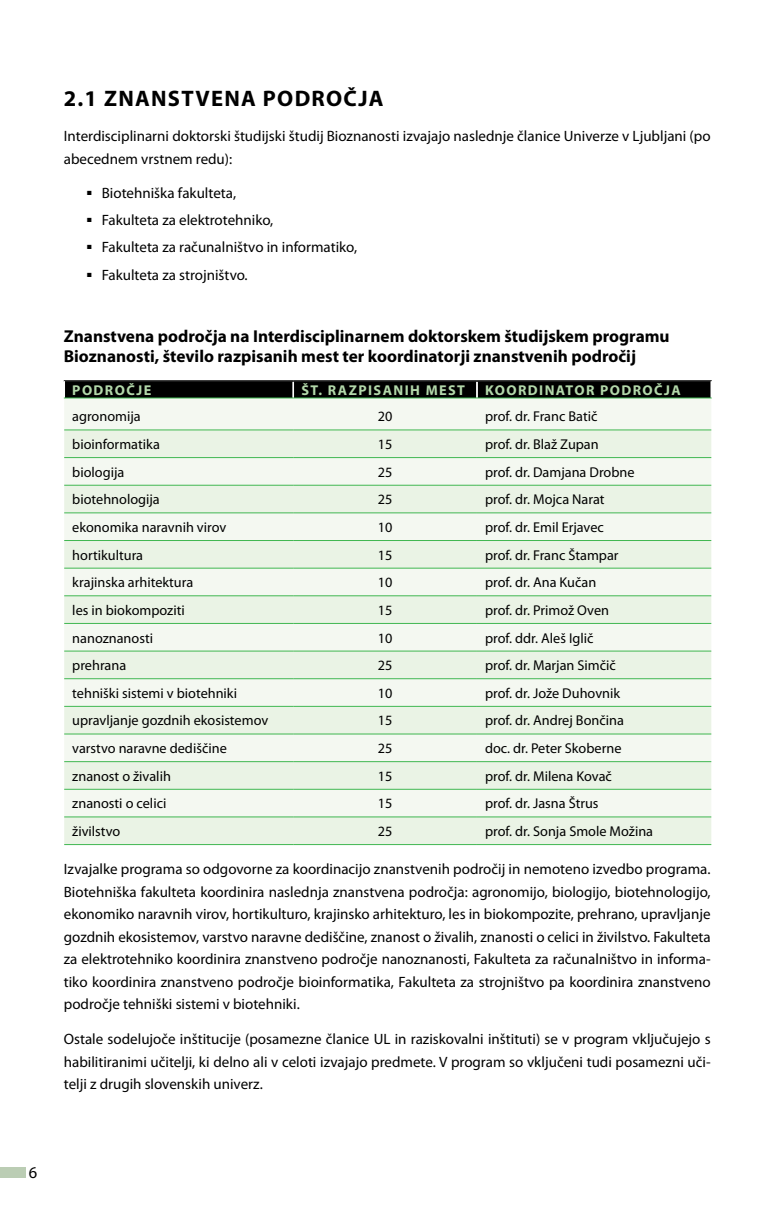
<style>
.page{position:relative;width:766px;height:1212px;background:#fff}
.page>*{position:absolute;margin:0;border:0;box-sizing:border-box;transform-origin:0 0}
.t1{font:700 22.5px "Myriad Pro";letter-spacing:.055em;color:#000}
.t2{font:700 17.25px/20.2px "Myriad Pro";color:#000}
.t3{font:16.5px "Myriad Pro";color:#000}
.t4{font:15px/22.5px "Myriad Pro";color:#000;text-align:justify}
.t5{font:14.25px "Myriad Pro";color:#000}
.t6{font:700 14.25px "Myriad Pro";letter-spacing:.1em;color:#b3d8aa}
</style>
<div class="page">
<div style="left:0;top:1167px;width:26px;height:11px;background:#bbcdb4"></div>
<div style="left:64px;top:399px;width:647px;height:31px;background:#f4f8f1"></div>
<svg style="left:64px;top:431px;width:647px;height:413px;fill:#eaf3e5"></svg>
<svg style="left:64px;top:381px;width:648px;height:17px;background:#050906"></svg>
<hr style="left:64px;top:430px;width:229px;height:1px;background:#40b751">
<hr style="left:293px;top:430px;width:184px;height:1px;background:#40b751">
<hr style="left:477px;top:430px;width:234px;height:1px;background:#40b751">
<hr style="left:64px;top:457px;width:229px;height:1px;background:#40b751">
<hr style="left:293px;top:457px;width:184px;height:1px;background:#40b751">
<hr style="left:477px;top:457px;width:234px;height:1px;background:#40b751">
<hr style="left:64px;top:485px;width:229px;height:1px;background:#40b751">
<hr style="left:293px;top:485px;width:184px;height:1px;background:#40b751">
<hr style="left:477px;top:485px;width:234px;height:1px;background:#40b751">
<hr style="left:64px;top:513px;width:229px;height:1px;background:#40b751">
<hr style="left:293px;top:513px;width:184px;height:1px;background:#40b751">
<hr style="left:477px;top:513px;width:234px;height:1px;background:#40b751">
<hr style="left:64px;top:540px;width:229px;height:1px;background:#40b751">
<hr style="left:293px;top:540px;width:184px;height:1px;background:#40b751">
<hr style="left:477px;top:540px;width:234px;height:1px;background:#40b751">
<hr style="left:64px;top:568px;width:229px;height:1px;background:#40b751">
<hr style="left:293px;top:568px;width:184px;height:1px;background:#40b751">
<hr style="left:477px;top:568px;width:234px;height:1px;background:#40b751">
<hr style="left:64px;top:595px;width:229px;height:1px;background:#40b751">
<hr style="left:293px;top:595px;width:184px;height:1px;background:#40b751">
<hr style="left:477px;top:595px;width:234px;height:1px;background:#40b751">
<hr style="left:64px;top:623px;width:229px;height:1px;background:#40b751">
<hr style="left:293px;top:623px;width:184px;height:1px;background:#40b751">
<hr style="left:477px;top:623px;width:234px;height:1px;background:#40b751">
<hr style="left:64px;top:651px;width:229px;height:1px;background:#40b751">
<hr style="left:293px;top:651px;width:184px;height:1px;background:#40b751">
<hr style="left:477px;top:651px;width:234px;height:1px;background:#40b751">
<hr style="left:64px;top:678px;width:229px;height:1px;background:#40b751">
<hr style="left:293px;top:678px;width:184px;height:1px;background:#40b751">
<hr style="left:477px;top:678px;width:234px;height:1px;background:#40b751">
<hr style="left:64px;top:706px;width:229px;height:1px;background:#40b751">
<hr style="left:293px;top:706px;width:184px;height:1px;background:#40b751">
<hr style="left:477px;top:706px;width:234px;height:1px;background:#40b751">
<hr style="left:64px;top:734px;width:229px;height:1px;background:#40b751">
<hr style="left:293px;top:734px;width:184px;height:1px;background:#40b751">
<hr style="left:477px;top:734px;width:234px;height:1px;background:#40b751">
<hr style="left:64px;top:761px;width:229px;height:1px;background:#40b751">
<hr style="left:293px;top:761px;width:184px;height:1px;background:#40b751">
<hr style="left:477px;top:761px;width:234px;height:1px;background:#40b751">
<hr style="left:64px;top:789px;width:229px;height:1px;background:#40b751">
<hr style="left:293px;top:789px;width:184px;height:1px;background:#40b751">
<hr style="left:477px;top:789px;width:234px;height:1px;background:#40b751">
<hr style="left:64px;top:817px;width:229px;height:1px;background:#40b751">
<hr style="left:293px;top:817px;width:184px;height:1px;background:#40b751">
<hr style="left:477px;top:817px;width:234px;height:1px;background:#40b751">
<hr style="left:64px;top:398px;width:229px;height:1px;background:#40b751">
<hr style="left:293px;top:398px;width:184px;height:1px;background:#40b751">
<hr style="left:477px;top:398px;width:234px;height:1px;background:#40b751">
<hr style="left:64px;top:844px;width:229px;height:1px;background:#40b751">
<hr style="left:293px;top:844px;width:184px;height:1px;background:#40b751">
<hr style="left:477px;top:844px;width:234px;height:1px;background:#40b751">
<h1 class="t1" style="left:64px;top:84px;width:321px">2.1 ZNANSTVENA PODROČJA</h1>
<p class="t4" style="left:64px;top:125px;width:648px">Interdisciplinarni doktorski študijski študij Bioznanosti izvajajo naslednje članice Univerze v Ljubljani (po abecednem vrstnem redu):</p>
<p class="t4" style="left:87px;top:181px;width:150px">■ Biotehniška fakulteta,</p>
<p class="t4" style="left:87px;top:209px;width:188px">■ Fakulteta za elektrotehniko,</p>
<p class="t4" style="left:87px;top:236px;width:271px">■ Fakulteta za računalništvo in informatiko,</p>
<p class="t4" style="left:87px;top:263px;width:162px">■ Fakulteta za strojništvo.</p>
<p class="t2" style="left:64px;top:325px;width:607px">Znanstvena področja na Interdisciplinarnem doktorskem študijskem programu<br>Bioznanosti, število razpisanih mest ter koordinatorji znanstvenih področij</p>
<p class="t6" style="left:72px;top:381px;width:80px">PODROČJE</p>
<p class="t6" style="left:301px;top:381px;width:165px">ŠT. RAZPISANIH MEST</p>
<p class="t6" style="left:485px;top:381px;width:197px">KOORDINATOR PODROČJA</p>
<p class="t5" style="left:72px;top:408px;width:70px">agronomija</p>
<p class="t5" style="left:377px;top:408px;width:16px">20</p>
<p class="t5" style="left:485px;top:408px;width:114px">prof. dr. Franc Batič</p>
<p class="t5" style="left:72px;top:435px;width:89px">bioinformatika</p>
<p class="t5" style="left:377px;top:435px;width:16px">15</p>
<p class="t5" style="left:485px;top:435px;width:115px">prof. dr. Blaž Zupan</p>
<p class="t5" style="left:72px;top:463px;width:53px">biologija</p>
<p class="t5" style="left:377px;top:463px;width:16px">25</p>
<p class="t5" style="left:485px;top:463px;width:151px">prof. dr. Damjana Drobne</p>
<p class="t5" style="left:72px;top:491px;width:89px">biotehnologija</p>
<p class="t5" style="left:377px;top:491px;width:16px">25</p>
<p class="t5" style="left:485px;top:491px;width:121px">prof. dr. Mojca Narat</p>
<p class="t5" style="left:72px;top:518px;width:155px">ekonomika naravnih virov</p>
<p class="t5" style="left:377px;top:518px;width:16px">10</p>
<p class="t5" style="left:485px;top:518px;width:120px">prof. dr. Emil Erjavec</p>
<p class="t5" style="left:72px;top:546px;width:72px">hortikultura</p>
<p class="t5" style="left:377px;top:546px;width:16px">15</p>
<p class="t5" style="left:485px;top:546px;width:135px">prof. dr. Franc Štampar</p>
<p class="t5" style="left:72px;top:574px;width:122px">krajinska arhitektura</p>
<p class="t5" style="left:377px;top:574px;width:16px">10</p>
<p class="t5" style="left:485px;top:574px;width:113px">prof. dr. Ana Kučan</p>
<p class="t5" style="left:72px;top:601px;width:114px">les in biokompoziti</p>
<p class="t5" style="left:377px;top:601px;width:16px">15</p>
<p class="t5" style="left:485px;top:601px;width:125px">prof. dr. Primož Oven</p>
<p class="t5" style="left:72px;top:629px;width:82px">nanoznanosti</p>
<p class="t5" style="left:377px;top:629px;width:16px">10</p>
<p class="t5" style="left:485px;top:629px;width:110px">prof. ddr. Aleš Iglič</p>
<p class="t5" style="left:72px;top:657px;width:55px">prehrana</p>
<p class="t5" style="left:377px;top:657px;width:16px">25</p>
<p class="t5" style="left:485px;top:657px;width:132px">prof. dr. Marjan Simčič</p>
<p class="t5" style="left:72px;top:684px;width:166px">tehniški sistemi v biotehniki</p>
<p class="t5" style="left:377px;top:684px;width:16px">10</p>
<p class="t5" style="left:485px;top:684px;width:136px">prof. dr. Jože Duhovnik</p>
<p class="t5" style="left:72px;top:712px;width:197px">upravljanje gozdnih ekosistemov</p>
<p class="t5" style="left:377px;top:712px;width:16px">15</p>
<p class="t5" style="left:485px;top:712px;width:140px">prof. dr. Andrej Bončina</p>
<p class="t5" style="left:72px;top:739px;width:156px">varstvo naravne dediščine</p>
<p class="t5" style="left:377px;top:739px;width:16px">25</p>
<p class="t5" style="left:485px;top:739px;width:138px">doc. dr. Peter Skoberne</p>
<p class="t5" style="left:72px;top:767px;width:100px">znanost o živalih</p>
<p class="t5" style="left:377px;top:767px;width:16px">15</p>
<p class="t5" style="left:485px;top:767px;width:128px">prof. dr. Milena Kovač</p>
<p class="t5" style="left:72px;top:795px;width:96px">znanosti o celici</p>
<p class="t5" style="left:377px;top:795px;width:16px">15</p>
<p class="t5" style="left:485px;top:795px;width:115px">prof. dr. Jasna Štrus</p>
<p class="t5" style="left:72px;top:822px;width:50px">živilstvo</p>
<p class="t5" style="left:377px;top:822px;width:16px">25</p>
<p class="t5" style="left:485px;top:822px;width:169px">prof. dr. Sonja Smole Možina</p>
<p class="t4" style="left:64px;top:857px;width:648px">Izvajalke programa so odgovorne za koordinacijo znanstvenih področij in nemoteno izvedbo programa.<br>Biotehniška fakulteta koordinira naslednja znanstvena področja: agronomijo, biologijo, biotehnologijo, ekonomiko naravnih virov, hortikulturo, krajinsko arhitekturo, les in biokompozite, prehrano, upravljanje gozdnih ekosistemov, varstvo naravne dediščine, znanost o živalih, znanosti o celici in živilstvo. Fakulteta za elektrotehniko koordinira znanstveno področje nanoznanosti, Fakulteta za računalništvo in informa&shy;tiko koordinira znanstveno področje bioinformatika, Fakulteta za strojništvo pa koordinira znanstveno področje tehniški sistemi v biotehniki.</p>
<p class="t4" style="left:64px;top:1028px;width:648px">Ostale sodelujoče inštitucije (posamezne članice UL in raziskovalni inštituti) se v program vključujejo s habilitiranimi učitelji, ki delno ali v celoti izvajajo predmete. V program so vključeni tudi posamezni uči&shy;telji z drugih slovenskih univerz.</p>
<p class="t3" style="left:29px;top:1162px;width:10px">6</p>
</div>
